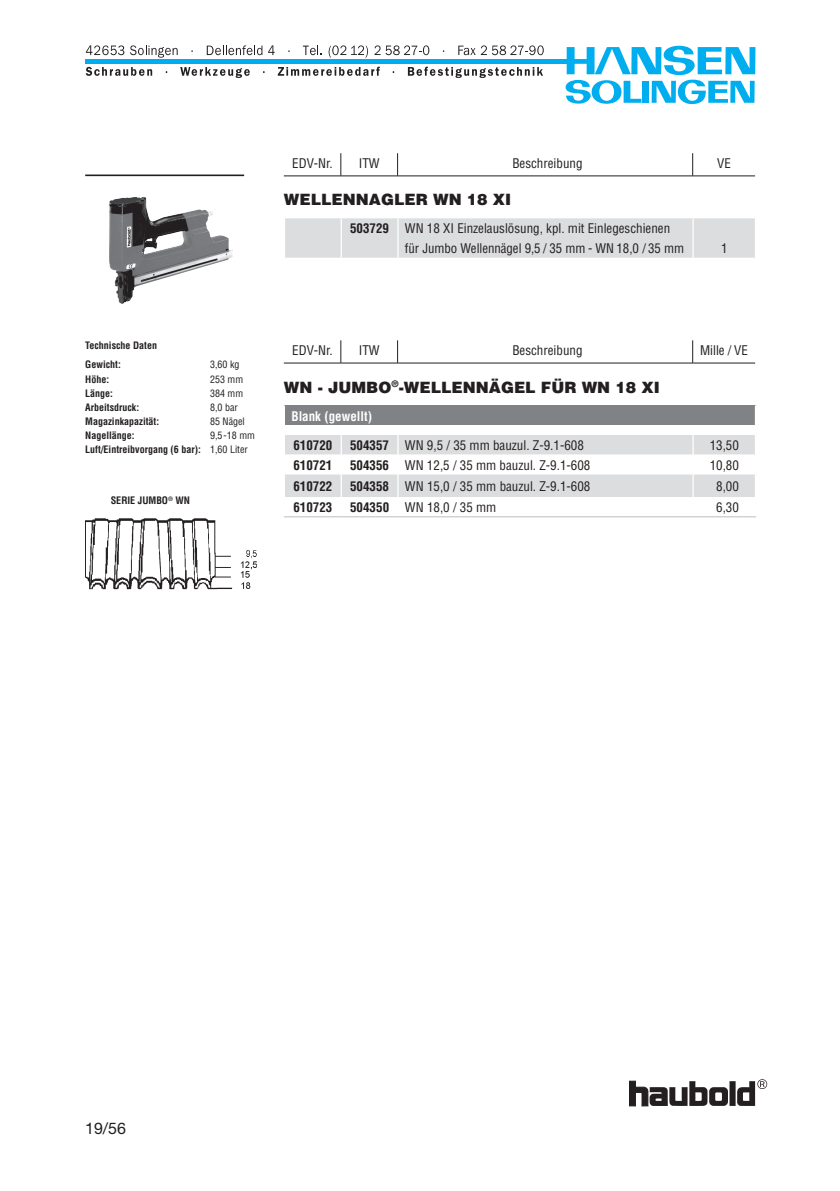
<style>
.page{position:relative;width:840px;height:1191px;background:#fff}
.page>*{position:absolute;margin:0;border:0;box-sizing:border-box;transform-origin:0 0}
.t1{font:16px "Helvetica Neue";color:#231f20}
.t2{font:900 15.6px "Helvetica";color:#231f20}
.t3{font:condensed 13px/19.6px "Helvetica";color:#231f20}
.t4{font:700 condensed 13px "Helvetica";color:#231f20}
.t5{font:700 condensed 13px "Helvetica";color:#fdfdfd}
.t6{font:700 condensed 10px/19.2px "Helvetica";color:#231f20}
.t7{font:condensed 10px "Helvetica";color:#231f20}
.s1{font-weight:700}
.s2{font-weight:400}
</style>
<div class="page">
<svg style="left:340px;top:153px;width:1px;height:23px"></svg>
<svg style="left:397px;top:153px;width:1px;height:23px"></svg>
<svg style="left:692px;top:153px;width:1px;height:23px"></svg>
<hr style="left:284px;top:176px;width:57px;height:1px;background:#231f20">
<hr style="left:341px;top:176px;width:413px;height:1px;background:#231f20">
<hr style="left:85px;top:174px;width:159px;height:2px;background:#231f20">
<svg style="left:340px;top:340px;width:1px;height:23px"></svg>
<svg style="left:397px;top:340px;width:1px;height:23px"></svg>
<svg style="left:692px;top:340px;width:1px;height:23px"></svg>
<hr style="left:284px;top:363px;width:57px;height:1px;background:#231f20">
<hr style="left:341px;top:363px;width:413px;height:1px;background:#231f20">
<div style="left:285px;top:218px;width:470px;height:40px;background:#dcdddf"></div>
<svg style="left:284px;top:405px;width:471px;height:92px"></svg>
<hr style="left:284px;top:516px;width:57px;height:1px;background:#bcbdc0">
<hr style="left:341px;top:516px;width:414px;height:1px;background:#bcbdc0">
<img style="left:109px;top:197px;width:124px;height:107px">
<img style="left:86px;top:518px;width:171px;height:72px">
<svg style="left:629px;top:1079px;width:137px;height:27px"></svg>
<svg style="left:565px;top:46px;width:190px;height:58px"></svg>
<svg style="left:86px;top:45px;width:38px;height:10px"></svg>
<svg style="left:130px;top:45px;width:47px;height:13px"></svg>
<svg style="left:207px;top:45px;width:55px;height:10px"></svg>
<svg style="left:268px;top:45px;width:6px;height:10px"></svg>
<svg style="left:303px;top:46px;width:19px;height:9px"></svg>
<svg style="left:328px;top:45px;width:40px;height:13px"></svg>
<svg style="left:374px;top:45px;width:55px;height:10px"></svg>
<svg style="left:458px;top:45px;width:85px;height:10px"></svg>
<svg style="left:86px;top:67px;width:66px;height:9px"></svg>
<svg style="left:180px;top:67px;width:70px;height:11px"></svg>
<svg style="left:278px;top:67px;width:101px;height:9px"></svg>
<svg style="left:407px;top:67px;width:135px;height:11px"></svg>
<div style="left:85px;top:59px;width:489px;height:5px;background:#00aeef"></div>
<p class="t3" style="left:292px;top:154px;width:42px">EDV-Nr.</p>
<p class="t3" style="left:358px;top:154px;width:22px">ITW</p>
<p class="t3" style="left:512px;top:154px;width:72px">Beschreibung</p>
<p class="t3" style="left:716px;top:154px;width:15px">VE</p>
<p class="t2" style="left:284px;top:190px;width:229px">WELLENNAGLER WN 18 XI</p>
<p class="t3" style="left:405px;top:219px;width:281px;text-indent:-55px"><span class="s1">503729</span> WN 18 XI Einzelauslösung, kpl. mit Einlegeschienen für Jumbo Wellennägel 9,5 / 35 mm - WN 18,0 / 35 mm</p>
<p class="t3" style="left:720px;top:238px;width:8px">1</p>
<p class="t6" style="left:85px;top:336px;width:73px">Technische Daten<br>Gewicht:</p>
<p class="t7" style="left:210px;top:358px;width:31px">3,60 kg</p>
<p class="t6" style="left:85px;top:369px;width:25px">Höhe:</p>
<p class="t7" style="left:210px;top:372px;width:35px">253 mm</p>
<p class="t6" style="left:85px;top:383px;width:29px">Länge:</p>
<p class="t7" style="left:210px;top:387px;width:35px">384 mm</p>
<p class="t6" style="left:85px;top:397px;width:55px">Arbeitsdruck:</p>
<p class="t7" style="left:210px;top:401px;width:29px">8,0 bar</p>
<p class="t6" style="left:85px;top:412px;width:75px">Magazinkapazität:</p>
<p class="t7" style="left:210px;top:415px;width:36px">85 Nägel</p>
<p class="t6" style="left:85px;top:426px;width:51px">Nagellänge:</p>
<p class="t6" style="left:85px;top:428px;width:171px;line-height:14.2px;text-indent:125px"><span class="s2">9,5-18 mm<br></span>Luft/Eintreibvorgang (6 bar): <span class="s2">1,60 Liter</span></p>
<p class="t6" style="left:111px;top:491px;width:81px">SERIE JUMBO<sup>®</sup> WN</p>
<p class="t3" style="left:292px;top:341px;width:42px">EDV-Nr.</p>
<p class="t3" style="left:358px;top:341px;width:22px">ITW</p>
<p class="t3" style="left:512px;top:341px;width:72px">Beschreibung</p>
<p class="t3" style="left:699px;top:341px;width:49px">Mille / VE</p>
<p class="t2" style="left:284px;top:377px;width:377px">WN - JUMBO<sup>®</sup>-WELLENNÄGEL FÜR WN 18 XI</p>
<p class="t5" style="left:291px;top:408px;width:82px">Blank (gewellt)</p>
<p class="t4" style="left:293px;top:437px;width:40px">610720</p>
<p class="t3" style="left:350px;top:435px;width:235px"><span class="s1">504357</span> WN 9,5 / 35 mm bauzul. Z-9.1-608</p>
<p class="t3" style="left:709px;top:435px;width:31px">13,50</p>
<p class="t4" style="left:293px;top:457px;width:40px">610721</p>
<p class="t3" style="left:350px;top:455px;width:242px"><span class="s1">504356</span> WN 12,5 / 35 mm bauzul. Z-9.1-608</p>
<p class="t3" style="left:709px;top:455px;width:31px">10,80</p>
<p class="t4" style="left:293px;top:478px;width:40px">610722</p>
<p class="t3" style="left:350px;top:476px;width:242px"><span class="s1">504358</span> WN 15,0 / 35 mm bauzul. Z-9.1-608</p>
<p class="t3" style="left:715px;top:476px;width:24px">8,00</p>
<p class="t4" style="left:293px;top:499px;width:40px">610723</p>
<p class="t3" style="left:350px;top:497px;width:148px"><span class="s1">504350</span> WN 18,0 / 35 mm</p>
<p class="t3" style="left:716px;top:497px;width:24px">6,30</p>
<p class="t1" style="left:85px;top:1119px;width:42px">19/56</p>
</div>
